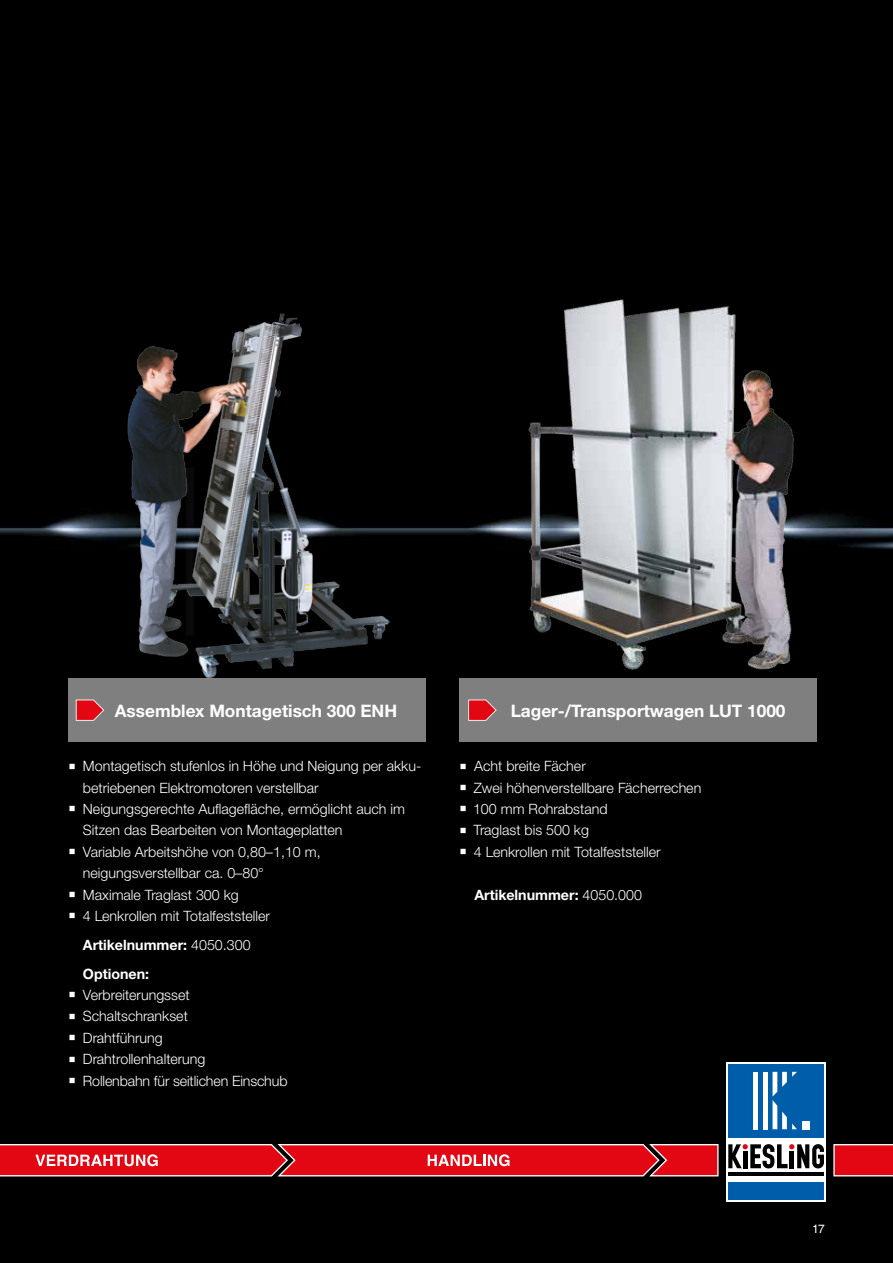
<style>
.page{position:relative;width:893px;height:1263px;background:#000}
.page>*{position:absolute;margin:0;border:0;box-sizing:border-box;transform-origin:0 0}
.t1{font:700 17.25px "Neue Helvetica For Rittal";color:#fff}
.t2{font:300 14.25px/21.3px "Neue Helvetica For Rittal";color:#fff}
.t3{font:700 14.25px/29px "Neue Helvetica For Rittal";color:#fff}
.t4{font:12px "Helvetica LT Std";color:#fff}
.s1{font-weight:300}
</style>
<div class="page">
<svg style="left:833px;top:1144px;width:60px;height:32px;background:#e31c28"></svg>
<div style="left:726px;top:1062px;width:100px;height:139px;background:#fff"></div>
<div style="left:728px;top:1182px;width:96px;height:17px;background:#005da9"></div>
<div style="left:728px;top:1064px;width:96px;height:74px;background:#005da9"></div>
<hr style="left:728px;top:1172px;width:96px;height:4px;background:#000">
<hr style="left:753px;top:1072px;width:4px;height:57px;background:#fff">
<hr style="left:763px;top:1072px;width:4px;height:57px;background:#fff">
<svg style="left:728px;top:1144px;width:96px;height:24px"></svg>
<div style="left:789px;top:1151px;width:5px;height:17px;background:#000"></div>
<div style="left:802px;top:1121px;width:7px;height:8px;background:#fff"></div>
<svg style="left:773px;top:1072px;width:24px;height:57px"></svg>
<svg style="left:0;top:1144px;width:719px;height:32px;background:#e22631"></svg>
<svg style="left:0;top:514px;width:893px;height:36px"></svg>
<img style="left:524px;top:299px;width:285px;height:371px">
<img style="left:88px;top:313px;width:304px;height:365px">
<div style="left:68px;top:678px;width:357px;height:64px;background:#7f7f7f"></div>
<svg style="left:76px;top:699px;width:28px;height:22px"></svg>
<div style="left:460px;top:678px;width:357px;height:64px;background:#7f7f7f"></div>
<svg style="left:468px;top:699px;width:29px;height:22px"></svg>
<p class="t1" style="left:115px;top:700px;width:284px">Assemblex Montagetisch 300 ENH</p>
<p class="t1" style="left:511px;top:700px;width:276px">Lager-/Transportwagen LUT 1000</p>
<p class="t2" style="left:83px;top:755px;width:340px">Montagetisch stufenlos in Höhe und Neigung per akku&shy;betriebenen Elektromotoren verstellbar Neigungsgerechte Auflagefläche, ermöglicht auch im Sitzen das Bearbeiten von Montageplatten<br>Variable Arbeitshöhe von 0,80–1,10 m, neigungsverstellbar ca. 0–80°<br>Maximale Traglast 300 kg<br>4 Lenkrollen mit Totalfeststeller</p>
<p class="t3" style="left:83px;top:930px;width:169px">Artikelnummer: <span class="s1">4050.300<br></span>Optionen:</p>
<p class="t2" style="left:83px;top:984px;width:206px">Verbreiterungsset<br>Schaltschrankset<br>Drahtführung<br>Drahtrollenhalterung<br>Rollenbahn für seitlichen Einschub</p>
<p class="t2" style="left:473px;top:755px;width:230px">Acht breite Fächer<br>Zwei höhenverstellbare Fächerrechen<br>100 mm Rohrabstand<br>Traglast bis 500 kg<br>4 Lenkrollen mit Totalfeststeller</p>
<p class="t3" style="left:474px;top:880px;width:169px">Artikelnummer: <span class="s1">4050.000</span></p>
<p class="t4" style="left:812px;top:1222px;width:14px">17</p>
</div>
